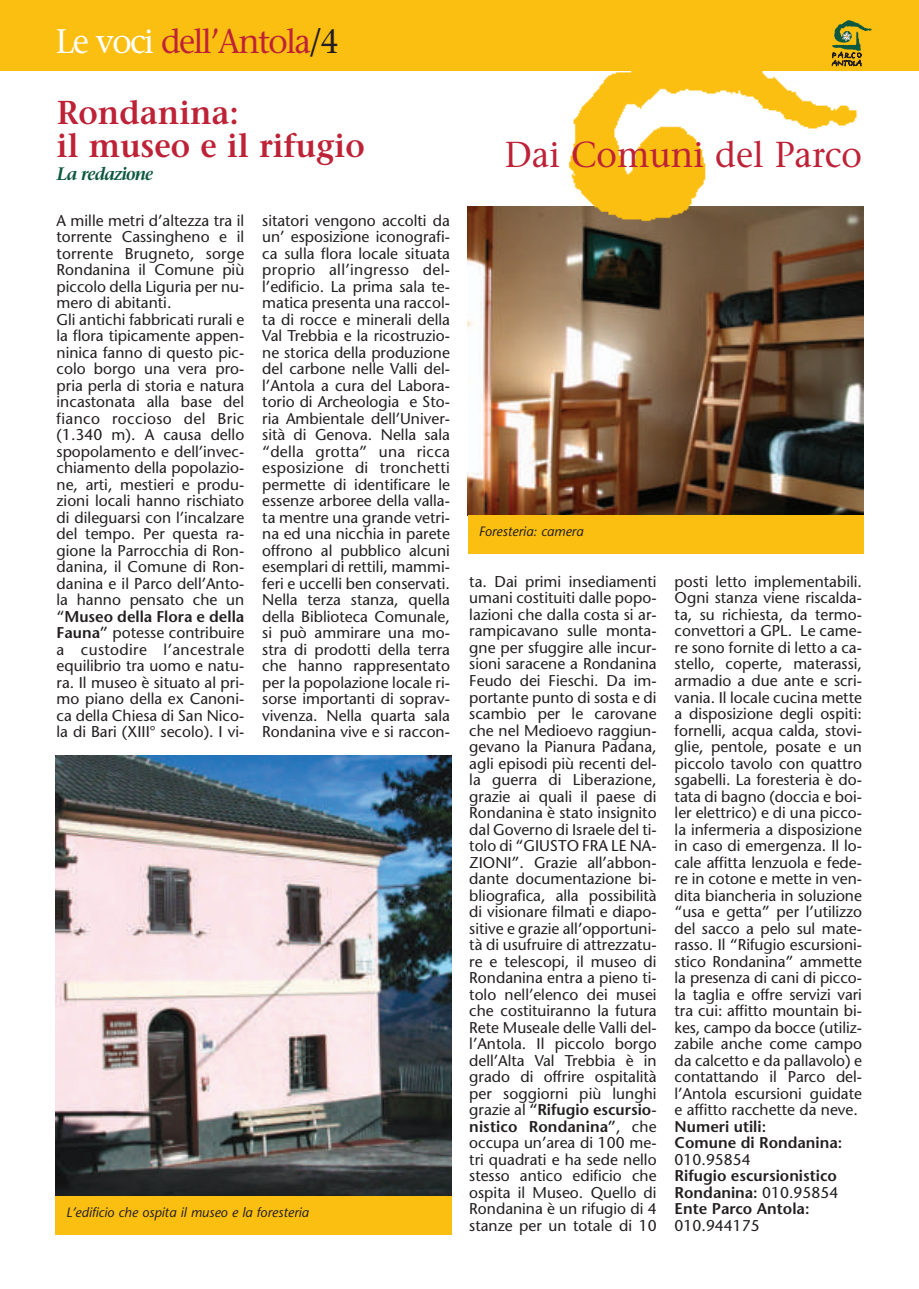
<style>
.page{position:relative;width:919px;height:1289px;background:#fff}
.page>*{position:absolute;margin:0;border:0;box-sizing:border-box;transform-origin:0 0}
.t1{font:36px "Stone Serif";color:#be2237;scale:.96 1}
.t2{font:33.9px "Stone Serif";letter-spacing:-.05em;color:#be2237;scale:.96 1}
.t3{font:600 33px/33px "Stone Serif";color:#be2237;scale:.96 1}
.t4{font:italic 600 18px "Stone Serif";letter-spacing:-.055em;color:#0d5840;scale:.96 1}
.t5{font:15.6px/16.5px "Stone Sans";color:#231f20;text-align:justify}
.t6{font:600 15.6px/16.5px "Stone Sans";color:#231f20}
.t7{font:italic 13.5px "Stone Sans";color:#231f20}
.s1{color:#fff}
.s2{color:#231f20}
.s3{font-weight:600}
.s4{font-weight:400}
</style>
<div class="page">
<img style="left:468px;top:206px;width:395px;height:309px">
<div style="left:13px;top:1px;width:905px;height:70px;background:#fbbf12"></div>
<svg style="left:834px;top:20px;width:37px;height:47px"></svg>
<div style="left:0;top:1px;width:13px;height:70px;background:#fbbf12"></div>
<img style="left:563px;top:40px;width:294px;height:186px">
<img style="left:55px;top:755px;width:396px;height:440px">
<div style="left:55px;top:1195px;width:396px;height:39px;background:#fbbf12"></div>
<div style="left:468px;top:515px;width:395px;height:38px;background:#fbbf12"></div>
<h2 class="t2" style="left:56px;top:28px;width:296px"><span class="s1">Le voci</span> dell’Antola<span class="s2">/4</span></h2>
<h3 class="t3" style="left:57px;top:99px;width:322px">Rondanina:<br>il museo e il rifugio</h3>
<p class="t4" style="left:57px;top:166px;width:102px">La redazione</p>
<p class="t5" style="left:57px;top:213px;width:189px;text-align:left">A mille metri d’altezza tra il torrente Cassingheno e il torrente Brugneto, sorge<br>Rondanina il Comune più piccolo della Liguria per nu&shy;mero di abitanti.<br>Gli antichi fabbricati rurali e la flora tipicamente appen&shy;ninica fanno di questo pic&shy;colo borgo una vera pro&shy;pria perla di storia e natura incastonata alla base del fianco roccioso del Bric (1.340 m). A causa dello spopolamento e dell’invec&shy;chiamento della popolazio&shy;ne, arti, mestieri e produ&shy;zioni locali hanno rischiato di dileguarsi con l’incalzare del tempo. Per questa ra&shy;gione la Parrocchia di Ron&shy;danina, il Comune di Ron&shy;danina e il Parco dell’Anto&shy;la hanno pensato che un “<span class="s3">Museo della Flora e della<br>Fauna”</span> potesse contribuire a custodire l’ancestrale equilibrio tra uomo e natu&shy;ra. Il museo è situato al pri&shy;mo piano della ex Canoni&shy;ca della Chiesa di San Nico&shy;la di Bari (XIII° secolo). I vi-</p>
<p class="t5" style="left:262px;top:213px;width:189px">sitatori vengono accolti da un’ esposizione iconografi&shy;ca sulla flora locale situata proprio all’ingresso del&shy;l’edificio. La prima sala te&shy;matica presenta una raccol&shy;ta di rocce e minerali della Val Trebbia e la ricostruzio&shy;ne storica della produzione del carbone nelle Valli del&shy;l’Antola a cura del Labora&shy;torio di Archeologia e Sto&shy;ria Ambientale dell’Univer&shy;sità di Genova. Nella sala “della grotta” una ricca esposizione di tronchetti permette di identificare le essenze arboree della valla&shy;ta mentre una grande vetri&shy;na ed una nicchia in parete offrono al pubblico alcuni esemplari di rettili, mammi&shy;feri e uccelli ben conservati.<br>Nella terza stanza, quella della Biblioteca Comunale, si può ammirare una mo&shy;stra di prodotti della terra che hanno rappresentato per la popolazione locale ri&shy;sorse importanti di soprav&shy;vivenza. Nella quarta sala Rondanina vive e si raccon-</p>
<p class="t7" style="left:66px;top:1206px;width:244px">L’edificio che ospita il museo e la foresteria</p>
<h1 class="t1" style="left:504px;top:140px;width:374px">Dai Comuni del Parco</h1>
<p class="t7" style="left:479px;top:526px;width:106px">Foresteria: camera</p>
<p class="t5" style="left:469px;top:575px;width:189px">ta. Dai primi insediamenti umani costituiti dalle popo&shy;lazioni che dalla costa si ar&shy;rampicavano sulle monta&shy;gne per sfuggire alle incur&shy;sioni saracene a Rondanina Feudo dei Fieschi. Da im&shy;portante punto di sosta e di scambio per le carovane che nel Medioevo raggiun&shy;gevano la Pianura Padana, agli episodi più recenti del&shy;la guerra di Liberazione, grazie ai quali il paese di Rondanina è stato insignito dal Governo di Israele del ti&shy;tolo di “GIUSTO FRA LE NA-ZIONI”. Grazie all’abbon&shy;dante documentazione bi&shy;bliografica, alla possibilità di visionare filmati e diapo&shy;sitive e grazie all’opportuni&shy;tà di usufruire di attrezzatu&shy;re e telescopi, il museo di Rondanina entra a pieno ti&shy;tolo nell’elenco dei musei che costituiranno la futura Rete Museale delle Valli del&shy;l’Antola. Il piccolo borgo dell’Alta Val Trebbia è in grado di offrire ospitalità per soggiorni più lunghi grazie al <span class="s3">“Rifugio escursio&shy;nistico Rondanina”</span>, che occupa un’area di 100 me&shy;tri quadrati e ha sede nello stesso antico edificio che ospita il Museo. Quello di Rondanina è un rifugio di 4 stanze per un totale di 10</p>
<p class="t5" style="left:674px;top:575px;width:189px">posti letto implementabili.<br>Ogni stanza viene riscalda&shy;ta, su richiesta, da termo&shy;convettori a GPL. Le came&shy;re sono fornite di letto a ca&shy;stello, coperte, materassi, armadio a due ante e scri&shy;vania. Il locale cucina mette a disposizione degli ospiti: fornelli, acqua calda, stovi&shy;glie, pentole, posate e un piccolo tavolo con quattro sgabelli. La foresteria è do&shy;tata di bagno (doccia e boi&shy;ler elettrico) e di una picco&shy;la infermeria a disposizione in caso di emergenza. Il lo&shy;cale affitta lenzuola e fede&shy;re in cotone e mette in ven&shy;dita biancheria in soluzione “usa e getta” per l’utilizzo del sacco a pelo sul mate&shy;rasso. Il “Rifugio escursioni&shy;stico Rondanina” ammette la presenza di cani di picco&shy;la taglia e offre servizi vari tra cui: affitto mountain bi&shy;kes, campo da bocce (utiliz&shy;zabile anche come campo da calcetto e da pallavolo) e contattando il Parco del&shy;l’Antola escursioni guidate e affitto racchette da neve.</p>
<p class="t6" style="left:674px;top:1119px;width:169px">Numeri utili:<br>Comune di Rondanina:</p>
<p class="t5" style="left:674px;top:1152px;width:78px">010.95854</p>
<p class="t6" style="left:674px;top:1169px;width:165px;text-align:justify">Rifugio escursionistico Rondanina: <span class="s4">010.95854<br></span>Ente Parco Antola:</p>
<p class="t5" style="left:674px;top:1218px;width:87px">010.944175</p>
</div>
